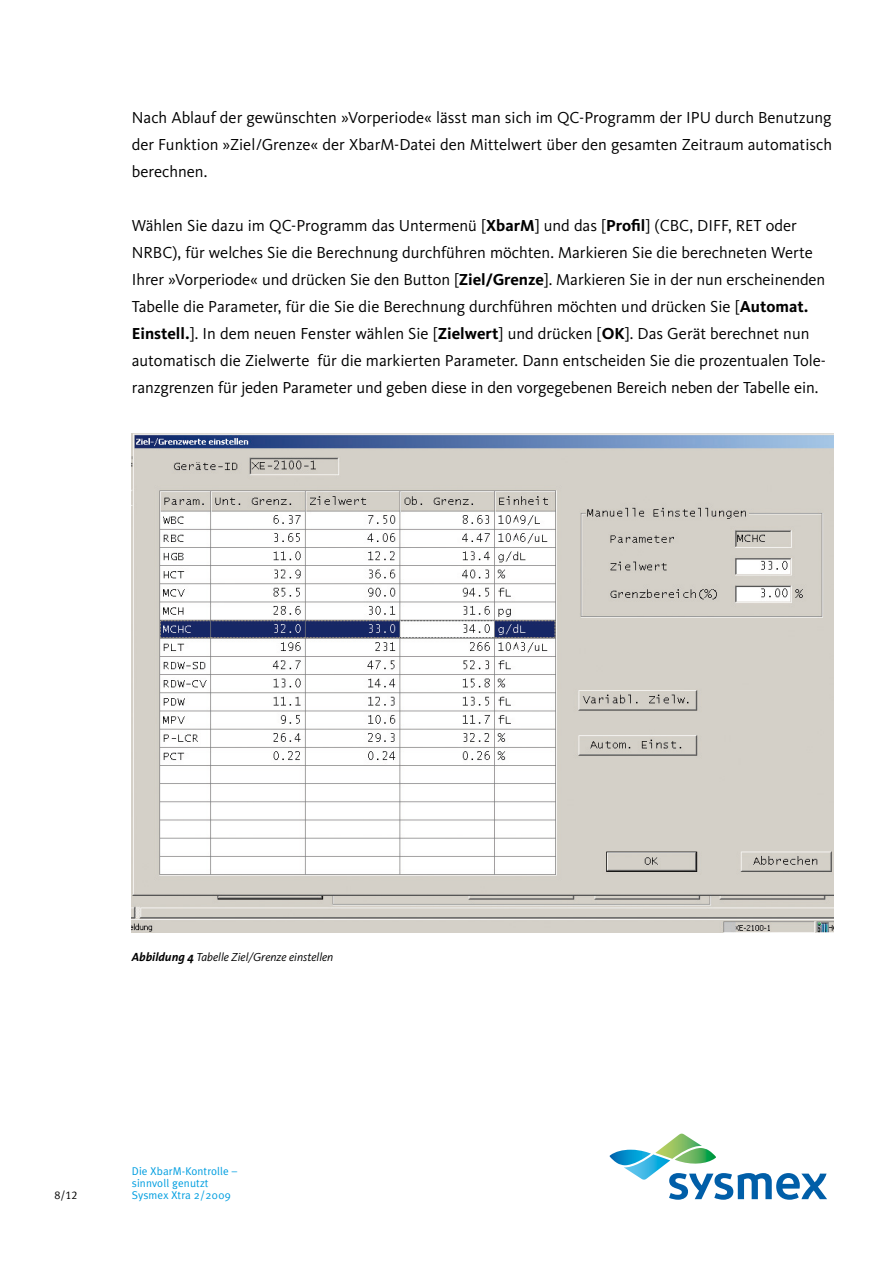
<style>
.page{position:relative;width:893px;height:1263px;background:#fff}
.page>*{position:absolute;margin:0;border:0;box-sizing:border-box;transform-origin:0 0}
.t1{font:16.5px/27px "Kievit Pro";color:#000;text-align:justify}
.t2{font:italic 12px "Kievit Pro";color:#000}
.t3{font:11.25px/12px "Meta Plus Normal";letter-spacing:.01em;color:#009ee0}
.t4{font:11.25px "Meta Plus Normal Caps";color:#000}
.s1{font-weight:700}
.s2{font-family:"The Sans";font-weight:700}
</style>
<div class="page">
<img style="left:132px;top:433px;width:701px;height:500px">
<svg style="left:610px;top:1133px;width:217px;height:67px"></svg>
<p class="t1" style="left:132px;top:104px;width:702px">Nach Ablauf der gewünschten »Vorperiode« lässt man sich im QC-Programm der IPU durch Benutzung der Funktion »Ziel/Grenze« der XbarM-Datei den Mittelwert über den gesamten Zeitraum automatisch berechnen.</p>
<p class="t1" style="left:132px;top:212px;width:696px;text-align:left">Wählen Sie dazu im QC-Programm das Untermenü [<span class="s1">XbarM</span>] und das [<span class="s1">Profil</span>] (CBC, DIFF, RET oder NRBC), für welches Sie die Berechnung durchführen möchten. Markieren Sie die berechneten Werte Ihrer »Vorperiode« und drücken Sie den Button [<span class="s1">Ziel/Grenze</span>]. Markieren Sie in der nun erscheinenden Tabelle die Parameter, für die Sie die Berechnung durchführen möchten und drücken Sie [<span class="s1">Automat.<br>Einstell.</span>]. In dem neuen Fenster wählen Sie [<span class="s1">Zielwert</span>] und drücken [<span class="s1">OK</span>]. Das Gerät berechnet nun automatisch die Zielwerte für die markierten Parameter. Dann entscheiden Sie die prozentualen Tole&shy;ranzgrenzen für jeden Parameter und geben diese in den vorgegebenen Bereich neben der Tabelle ein.</p>
<p class="t2" style="left:132px;top:949px;width:203px"><span class="s2">Abbildung 4</span> Tabelle Ziel/Grenze einstellen</p>
<p class="t4" style="left:54px;top:1189px;width:25px">8/12</p>
<p class="t3" style="left:132px;top:1165px;width:107px">Die XbarM-Kontrolle – sinnvoll genutzt<br>Sysmex Xtra 2/2009</p>
</div>
